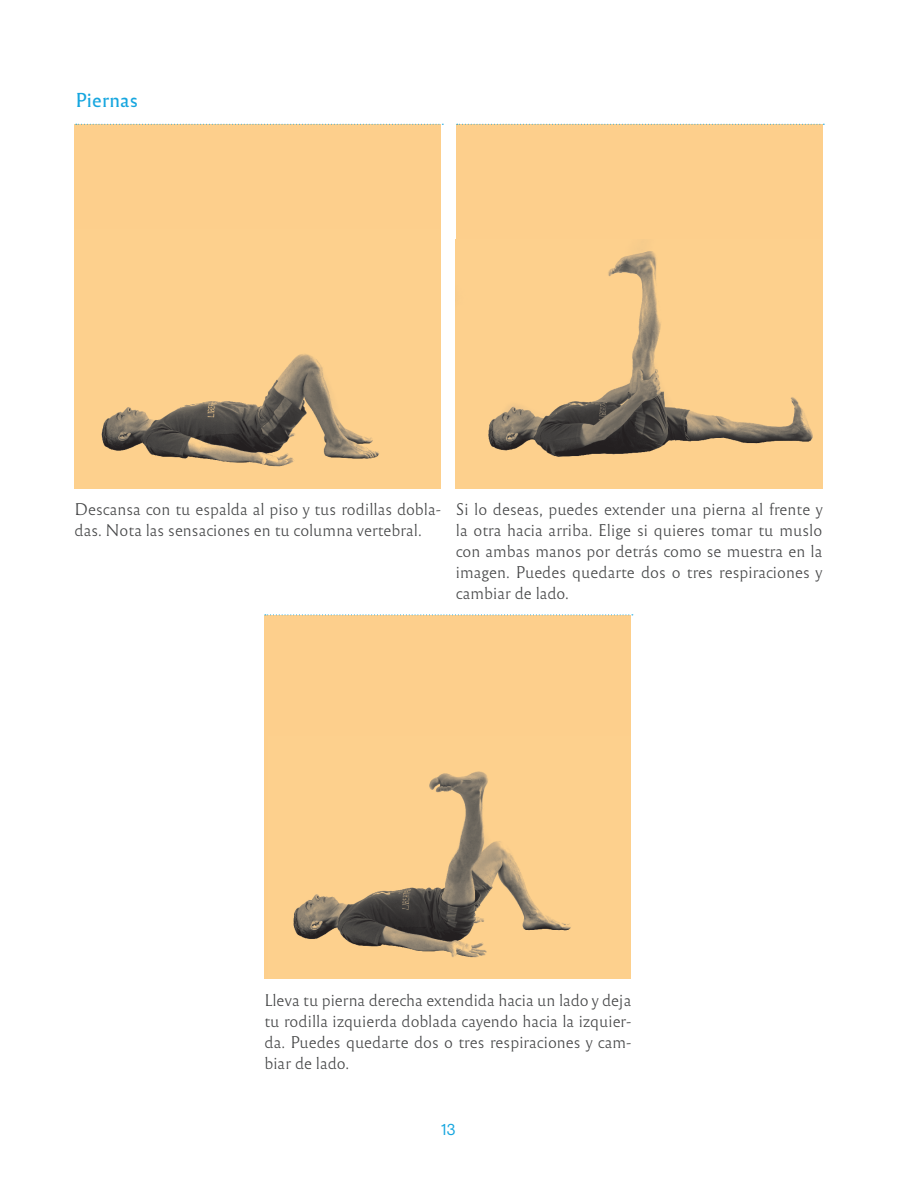
<style>
.page{position:relative;width:918px;height:1188px;background:#fff}
.page>*{position:absolute;margin:0;border:0;box-sizing:border-box;transform-origin:0 0}
.t1{font:18.75px "Reforma 1969 Gris";letter-spacing:.01em;color:#16a6df}
.t2{font:15.75px/21px "Reforma 1969 Blanca";color:#454647;text-align:justify}
.t3{font:15.75px "Basis Grotesque Pro";color:#16a6df}
</style>
<div class="page">
<div style="left:264px;top:615px;width:367px;height:364px;background:#fdcf8c"></div>
<img style="left:293px;top:771px;width:278px;height:187px">
<div style="left:456px;top:124px;width:366px;height:364px;background:#fdcf8c"></div>
<img style="left:488px;top:251px;width:325px;height:206px">
<div style="left:74px;top:124px;width:367px;height:364px;background:#fdcf8c"></div>
<img style="left:101px;top:354px;width:278px;height:113px">
<svg style="left:265px;top:614px;width:368px;height:1px"></svg>
<svg style="left:457px;top:124px;width:367px;height:1px"></svg>
<svg style="left:76px;top:124px;width:367px;height:1px"></svg>
<p class="t1" style="left:75px;top:89px;width:64px">Piernas</p>
<p class="t2" style="left:74px;top:499px;width:368px">Descansa con tu espalda al piso y tus rodillas dobla&shy;das. Nota las sensaciones en tu columna vertebral.</p>
<p class="t2" style="left:456px;top:499px;width:368px">Si lo deseas, puedes extender una pierna al frente y la otra hacia arriba. Elige si quieres tomar tu muslo con ambas manos por detrás como se muestra en la imagen. Puedes quedarte dos o tres respiraciones y cambiar de lado.</p>
<p class="t2" style="left:264px;top:990px;width:369px">Lleva tu pierna derecha extendida hacia un lado y deja tu rodilla izquierda doblada cayendo hacia la izquier&shy;da. Puedes quedarte dos o tres respiraciones y cam&shy;biar de lado.</p>
<p class="t3" style="left:441px;top:1121px;width:17px">13</p>
</div>
